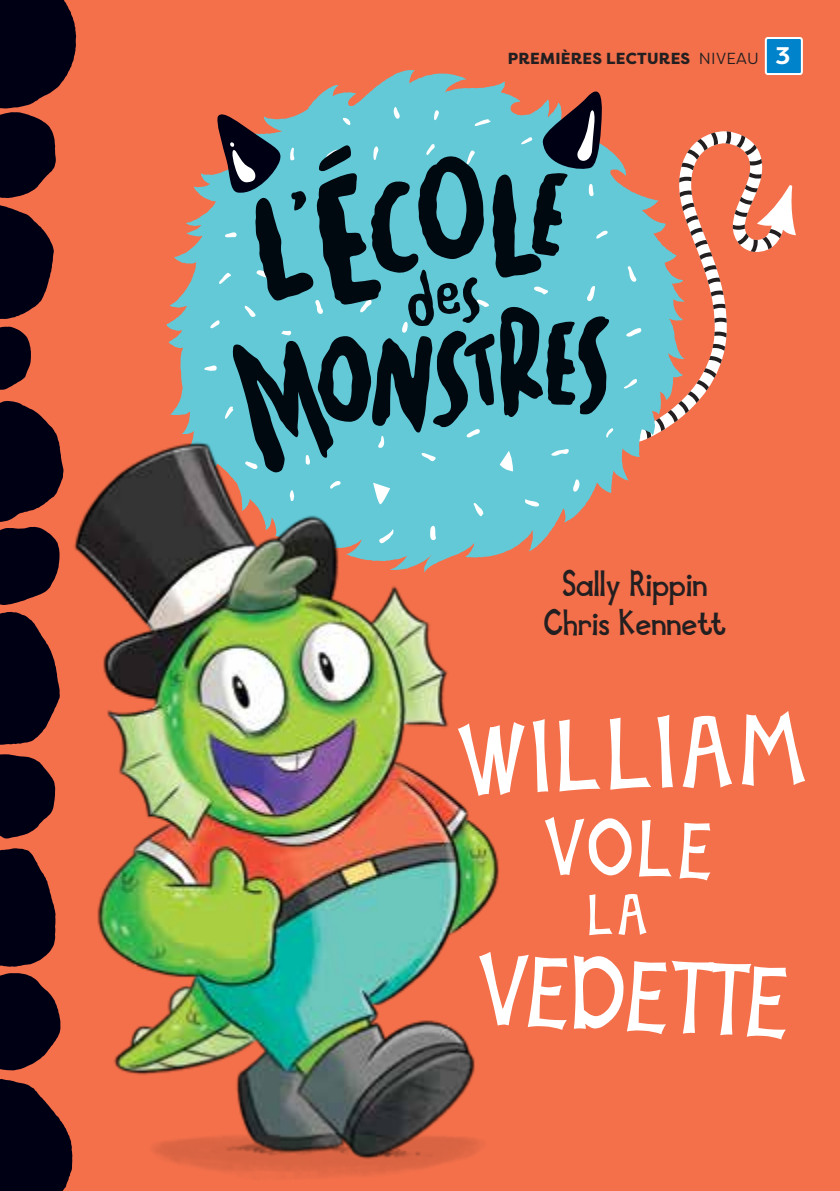
<style>
.page{position:relative;width:840px;height:1191px;background:#fff}
.page>*{position:absolute;margin:0;border:0;box-sizing:border-box;transform-origin:0 0}
.t1{font:88px "Scrapbook Basic Black Mod";color:#fff}
.t2{font:70px "Scrapbook Basic Black Mod";color:#fff}
.t3{font:32px/38.4px "Scrapbook Basic Black Mod";color:#231f20;text-align:center}
.t4{font:800 16px "Filson Pro";letter-spacing:.02em;color:#231f20}
.s1{font-weight:400}
.s2{font-weight:700;font-size:24px;color:#fff}
</style>
<div class="page">
<div style="left:0;top:0;width:839px;height:1191px;background:#f3704b"></div>
<svg style="left:0;top:0;width:76px;height:1191px;fill:#000015"></svg>
<svg style="left:684px;top:131px;width:111px;height:284px"></svg>
<svg style="left:732px;top:224px;width:49px;height:28px"></svg>
<svg style="left:734px;top:185px;width:23px;height:32px"></svg>
<svg style="left:748px;top:172px;width:13px;height:7px"></svg>
<svg style="left:725px;top:131px;width:36px;height:34px"></svg>
<svg style="left:684px;top:132px;width:33px;height:38px"></svg>
<svg style="left:684px;top:176px;width:7px;height:6px"></svg>
<svg style="left:684px;top:190px;width:7px;height:7px"></svg>
<svg style="left:684px;top:203px;width:36px;height:81px"></svg>
<svg style="left:710px;top:290px;width:13px;height:7px"></svg>
<svg style="left:712px;top:303px;width:13px;height:6px"></svg>
<svg style="left:714px;top:317px;width:12px;height:6px"></svg>
<svg style="left:714px;top:331px;width:12px;height:6px"></svg>
<svg style="left:696px;top:343px;width:28px;height:48px"></svg>
<svg style="left:687px;top:391px;width:11px;height:12px"></svg>
<svg style="left:677px;top:401px;width:11px;height:12px"></svg>
<svg style="left:166px;top:70px;width:518px;height:482px"></svg>
<svg style="left:524px;top:499px;width:14px;height:7px"></svg>
<svg style="left:573px;top:479px;width:6px;height:13px"></svg>
<svg style="left:627px;top:266px;width:9px;height:16px"></svg>
<svg style="left:623px;top:379px;width:13px;height:9px"></svg>
<svg style="left:626px;top:328px;width:15px;height:8px"></svg>
<svg style="left:204px;top:83px;width:409px;height:390px;background:#518b94"></svg>
<img style="left:56px;top:430px;width:459px;height:761px">
<div style="left:765px;top:38px;width:36px;height:36px;background:#0083ca;border-radius:2px"></div>
<div style="left:764px;top:37px;width:38px;height:38px;border:2px solid #fff;border-radius:2px"></div>
<p class="t4" style="left:507px;top:48px;width:284px">PREMIÈRES LECTURES <span class="s1">NIVEAU</span> <span class="s2">3</span></p>
<h3 class="t3" style="left:544px;top:565px;width:184px">Sally Rippin<br>Chris Kennett</h3>
<h1 class="t1" style="left:456px;top:703px;width:351px;rotate:-2deg">WILLIAM</h1>
<h2 class="t2" style="left:545px;top:800px;width:172px;rotate:2deg">VOLE</h2>
<h1 class="t1" style="left:481px;top:931px;width:315px;rotate:3deg">VEDETTE</h1>
</div>
